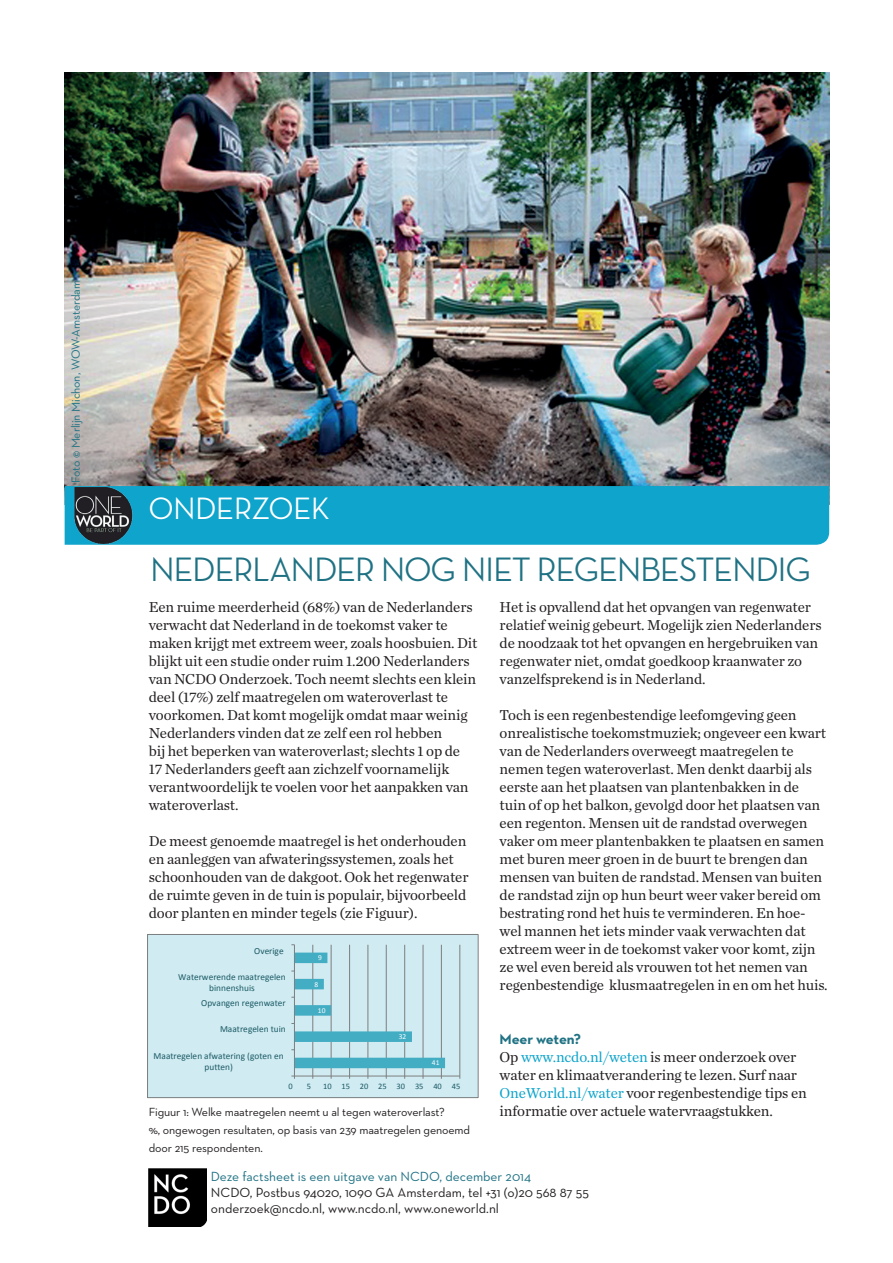
<style>
.page{position:relative;width:893px;height:1263px;background:#fff}
.page>*{position:absolute;margin:0;border:0;box-sizing:border-box;transform-origin:0 0}
.t1{font:500 34.5px "Neutraface Display";letter-spacing:-.02em;color:#1f7284}
.t2{font:500 31.5px "Neutraface Display";color:#fff}
.t3{font:15px/18px "Chronicle Text G1";letter-spacing:-.01em;color:#231f20}
.t4{font:700 14.85px "Neutraface 2 Text";letter-spacing:-.02em;color:#1f7284}
.t5{font:13.5px/16.2px "Neutraface Text";color:#231f20}
.t6{font:13.5px "Neutraface 2 Text";color:#1f7284}
.t7{font:12px/18px "Neutraface 2 Text";letter-spacing:-.01em;color:#231f20}
.t8{font:12px "Neutraface 2 Text";letter-spacing:-.01em;color:#1f7284}
.t9{font:9.3px/11.4px "Calibri";color:#1b5a66;text-align:center}
.t10{font:8.4px "Calibri";color:#1b5a66}
.t11{font:7.5px "Calibri";color:#fff}
.s1{color:#0ea4cb}
</style>
<div class="page">
<img style="left:65px;top:72px;width:764px;height:414px">
<div style="left:147px;top:486px;width:682px;height:59px;background:#0ea4cb"></div>
<img style="left:65px;top:486px;width:82px;height:59px">
<img style="left:149px;top:1168px;width:58px;height:58px">
<div style="left:148px;top:934px;width:330px;height:163px;background:#d0ebf1"></div>
<hr style="left:312px;top:945px;width:1px;height:131px;background:#7c7f80">
<hr style="left:331px;top:945px;width:1px;height:131px;background:#7c7f80">
<hr style="left:349px;top:945px;width:1px;height:131px;background:#7c7f80">
<hr style="left:368px;top:945px;width:1px;height:131px;background:#7c7f80">
<hr style="left:386px;top:945px;width:1px;height:131px;background:#7c7f80">
<hr style="left:404px;top:945px;width:1px;height:131px;background:#7c7f80">
<hr style="left:423px;top:945px;width:1px;height:131px;background:#7c7f80">
<hr style="left:441px;top:945px;width:1px;height:131px;background:#7c7f80">
<hr style="left:459px;top:945px;width:1px;height:131px;background:#7c7f80">
<hr style="left:294px;top:1076px;width:166px;height:1px;background:#7c7f80">
<hr style="left:294px;top:945px;width:1px;height:131px;background:#7c7f80">
<svg style="left:291px;top:952px;width:154px;height:116px"></svg>
<div style="left:147px;top:934px;width:331px;height:164px;border:1px solid #7c7f80"></div>
<p class="t8" style="left:68px;top:483px;width:205px;rotate:-90deg">Foto © Merlijn Michon, WOW-Amsterdam</p>
<h2 class="t2" style="left:149px;top:491px;width:182px">ONDERZOEK</h2>
<h1 class="t1" style="left:151px;top:550px;width:662px">NEDERLANDER NOG NIET REGENBESTENDIG</h1>
<p class="t3" style="left:149px;top:597px;width:330px">Een ruime meerderheid (68%) van de Nederlanders verwacht dat Nederland in de toekomst vaker te maken krijgt met extreem weer, zoals hoosbuien. Dit blijkt uit een studie onder ruim 1.200 Nederlanders van NCDO Onderzoek. Toch neemt slechts een klein deel (17%) zelf maatregelen om wateroverlast te voorkomen. Dat komt mogelijk omdat maar weinig Nederlanders vinden dat ze zelf een rol hebben<br>bij het beperken van wateroverlast; slechts 1 op de<br>17 Nederlanders geeft aan zichzelf voornamelijk verantwoordelijk te voelen voor het aanpakken van wateroverlast.</p>
<p class="t3" style="left:149px;top:831px;width:321px">De meest genoemde maatregel is het onderhouden en aanleggen van afwateringssystemen, zoals het schoonhouden van de dakgoot. Ook het regenwater de ruimte geven in de tuin is populair, bijvoorbeeld door planten en minder tegels (zie Figuur).</p>
<p class="t3" style="left:500px;top:597px;width:323px">Het is opvallend dat het opvangen van regenwater relatief weinig gebeurt. Mogelijk zien Nederlanders de noodzaak tot het opvangen en hergebruiken van regenwater niet, omdat goedkoop kraanwater zo vanzelfsprekend is in Nederland.</p>
<p class="t3" style="left:500px;top:705px;width:330px">Toch is een regenbestendige leefomgeving geen onrealistische toekomstmuziek; ongeveer een kwart van de Nederlanders overweegt maatregelen te nemen tegen wateroverlast. Men denkt daarbij als eerste aan het plaatsen van plantenbakken in de tuin of op het balkon, gevolgd door het plaatsen van een regenton. Mensen uit de randstad overwegen vaker om meer plantenbakken te plaatsen en samen met buren meer groen in de buurt te brengen dan mensen van buiten de randstad. Mensen van buiten de randstad zijn op hun beurt weer vaker bereid om bestrating rond het huis te verminderen. En hoe&shy;wel mannen het iets minder vaak verwachten dat extreem weer in de toekomst vaker voor komt, zijn ze wel even bereid als vrouwen tot het nemen van regenbestendige klusmaatregelen in en om het huis.</p>
<p class="t9" style="left:254px;top:945px;width:31px">Overige</p>
<p class="t11" style="left:318px;top:953px;width:5px">9</p>
<p class="t9" style="left:178px;top:971px;width:109px">Waterwerende maatregelen binnenshuis</p>
<p class="t11" style="left:314px;top:979px;width:5px">8</p>
<p class="t9" style="left:201px;top:997px;width:86px">Opvangen regenwater</p>
<p class="t9" style="left:220px;top:1023px;width:67px">Maatregelen tuin</p>
<p class="t9" style="left:154px;top:1050px;width:131px">Maatregelen afwatering (goten en putten)</p>
<p class="t11" style="left:318px;top:1006px;width:9px">10</p>
<p class="t11" style="left:399px;top:1032px;width:9px">32</p>
<p class="t11" style="left:432px;top:1058px;width:9px">41</p>
<p class="t10" style="left:288px;top:1081px;width:6px">0</p>
<p class="t10" style="left:307px;top:1081px;width:6px">5</p>
<p class="t10" style="left:323px;top:1081px;width:139px">10 15 20 25 30 35 40 45</p>
<p class="t4" style="left:500px;top:1029px;width:83px">Meer weten?</p>
<p class="t3" style="left:500px;top:1047px;width:309px">Op <span class="s1">www.ncdo.nl/weten</span> is meer onderzoek over water en klimaatverandering te lezen. Surf naar<br><span class="s1">OneWorld.nl/water</span> voor regenbestendige tips en</p>
<p class="t7" style="left:149px;top:1103px;width:298px">Figuur 1: Welke maatregelen neemt u al tegen wateroverlast?</p>
<p class="t3" style="left:500px;top:1101px;width:275px">informatie over actuele watervraagstukken.</p>
<p class="t7" style="left:149px;top:1121px;width:323px">%, ongewogen resultaten, op basis van 239 maatregelen genoemd door 215 respondenten.</p>
<p class="t6" style="left:211px;top:1168px;width:322px">Deze factsheet is een uitgave van NCDO, december 2014</p>
<p class="t5" style="left:211px;top:1184px;width:380px">NCDO, Postbus 94020, 1090 GA Amsterdam, tel +31 (o)20 568 87 55 onderzoek@ncdo.nl, www.ncdo.nl, www.oneworld.nl</p>
</div>
